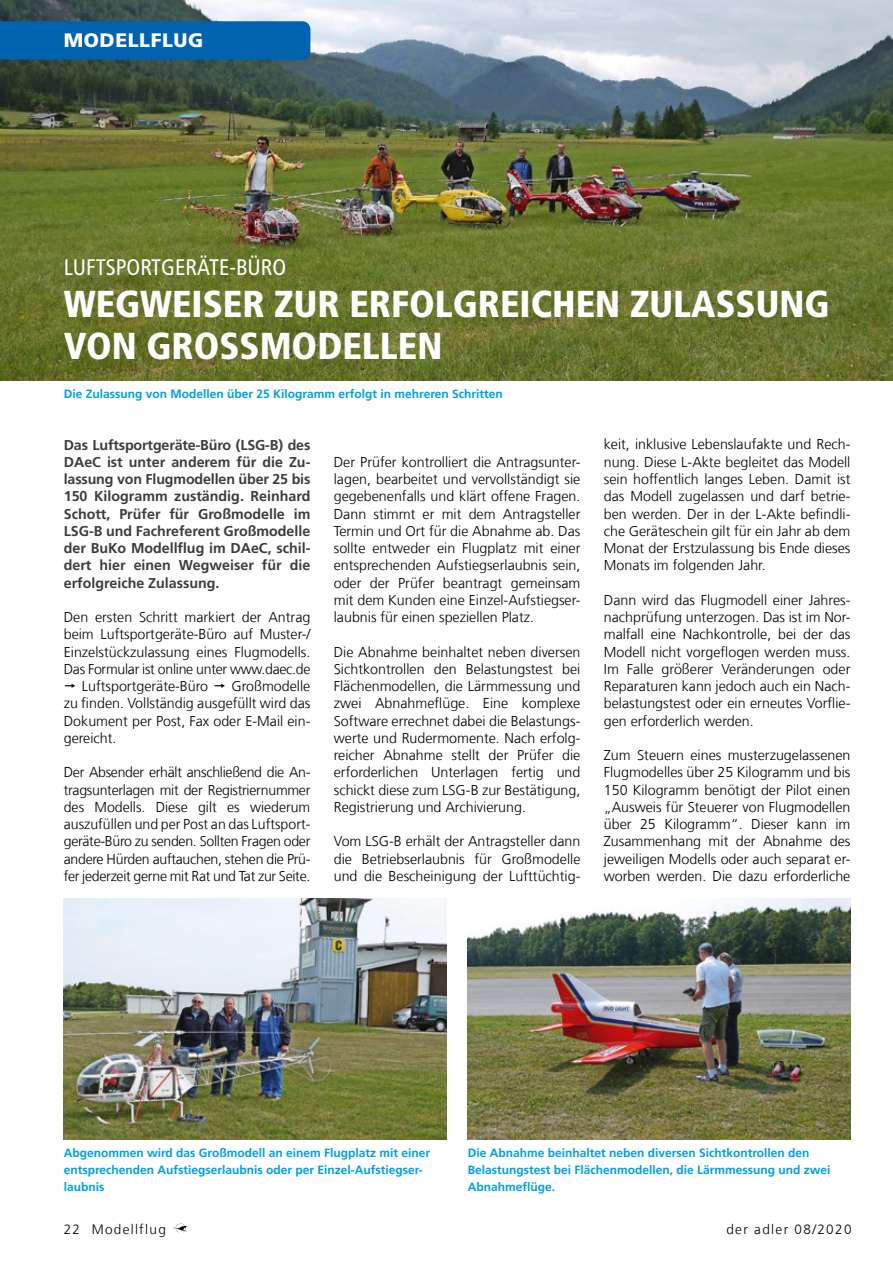
<style>
.page{position:relative;width:893px;height:1263px;background:#fff}
.page>*{position:absolute;margin:0;border:0;box-sizing:border-box;transform-origin:0 0}
.t1{font:900 condensed 37.5px/42px "Frutiger LT Com";color:#fff}
.t2{font:condensed 22.5px "Frutiger LT Com";color:#fff}
.t3{font:900 19.5px "Frutiger LT Com";letter-spacing:.03em;color:#fff}
.t4{font:300 14.25px/17.2px "Frutiger LT Com";color:#000;text-align:justify}
.t5{font:700 14.25px/17.2px "Frutiger LT Com";color:#3c3c3b;text-align:justify}
.t6{font:300 14.25px "Frutiger LT Com";letter-spacing:-.02em;color:#000}
.t7{font:300 13.5px "Frutiger LT Com";letter-spacing:.1em;color:#000}
.t8{font:700 12px/17.2px "Frutiger LT Com";color:#009fe3}
</style>
<div class="page">
<img style="left:173px;top:1223px;width:15px;height:10px">
<img style="left:0;top:0;width:893px;height:380px">
<div style="left:0;top:21px;width:310px;height:39px;background:#0063af"></div>
<img style="left:64px;top:898px;width:382px;height:241px">
<img style="left:468px;top:898px;width:382px;height:241px">
<h3 class="t3" style="left:64px;top:29px;width:141px">MODELLFLUG</h3>
<h2 class="t2" style="left:64px;top:254px;width:224px">LUFTSPORTGERÄTE-BÜRO</h2>
<h1 class="t1" style="left:64px;top:283px;width:767px">WEGWEISER ZUR ERFOLGREICHEN ZULASSUNG<br>VON GROSSMODELLEN</h1>
<p class="t8" style="left:64px;top:385px;width:441px">Die Zulassung von Modellen über 25 Kilogramm erfolgt in mehreren Schritten</p>
<p class="t5" style="left:64px;top:436px;width:248px">Das Luftsportgeräte-Büro (LSG-B) des DAeC ist unter anderem für die Zu&shy;lassung von Flugmodellen über 25 bis 150 Kilogramm zuständig. Reinhard Schott, Prüfer für Großmodelle im LSG-B und Fachreferent Großmodelle der BuKo Modellflug im DAeC, schil&shy;dert hier einen Wegweiser für die erfolgreiche Zulassung.</p>
<p class="t4" style="left:64px;top:609px;width:248px">Den ersten Schritt markiert der Antrag</p>
<p class="t4" style="left:64px;top:626px;width:248px">beim Luftsportgeräte-Büro auf Muster-/</p>
<p class="t4" style="left:64px;top:643px;width:248px">Einzelstückzulassung eines Flugmodells.</p>
<p class="t6" style="left:64px;top:660px;width:248px">Das Formular ist online unter www.daec.de</p>
<p class="t4" style="left:82px;top:677px;width:128px">Luftsportgeräte-Büro</p>
<p class="t4" style="left:64px;top:677px;width:248px;text-indent:168px">Großmodelle zu finden. Vollständig ausgefüllt wird das Dokument per Post, Fax oder E-Mail ein&shy;gereicht.</p>
<p class="t4" style="left:64px;top:764px;width:248px">Der Absender erhält anschließend die An&shy;tragsunterlagen mit der Registriernummer des Modells. Diese gilt es wiederum auszufüllen und per Post an das Luftsport&shy;geräte-Büro zu senden. Sollten Fragen oder andere Hürden auftauchen, stehen die Prü&shy;fer jederzeit gerne mit Rat und Tat zur Seite.</p>
<p class="t4" style="left:334px;top:453px;width:248px">Der Prüfer kontrolliert die Antragsunter&shy;lagen, bearbeitet und vervollständigt sie gegebenenfalls und klärt offene Fragen.<br>Dann stimmt er mit dem Antragsteller Termin und Ort für die Abnahme ab. Das sollte entweder ein Flugplatz mit einer entsprechenden Aufstiegserlaubnis sein, oder der Prüfer beantragt gemeinsam mit dem Kunden eine Einzel-Aufstiegser&shy;laubnis für einen speziellen Platz.</p>
<p class="t4" style="left:334px;top:643px;width:248px">Die Abnahme beinhaltet neben diversen Sichtkontrollen den Belastungstest bei Flächenmodellen, die Lärmmessung und zwei Abnahmeflüge. Eine komplexe Software errechnet dabei die Belastungs&shy;werte und Rudermomente. Nach erfolg&shy;reicher Abnahme stellt der Prüfer die erforderlichen Unterlagen fertig und schickt diese zum LSG-B zur Bestätigung, Registrierung und Archivierung.</p>
<p class="t4" style="left:334px;top:833px;width:248px">Vom LSG-B erhält der Antragsteller dann die Betriebserlaubnis für Großmodelle und die Bescheinigung der Lufttüchtig-</p>
<p class="t4" style="left:604px;top:436px;width:248px">keit, inklusive Lebenslaufakte und Rech&shy;nung. Diese L-Akte begleitet das Modell sein hoffentlich langes Leben. Damit ist das Modell zugelassen und darf betrie&shy;ben werden. Der in der L-Akte befindli&shy;che Geräteschein gilt für ein Jahr ab dem Monat der Erstzulassung bis Ende dieses Monats im folgenden Jahr.</p>
<p class="t4" style="left:604px;top:591px;width:248px">Dann wird das Flugmodell einer Jahres&shy;nachprüfung unterzogen. Das ist im Nor&shy;malfall eine Nachkontrolle, bei der das Modell nicht vorgeflogen werden muss.<br>Im Falle größerer Veränderungen oder Reparaturen kann jedoch auch ein Nach&shy;belastungstest oder ein erneutes Vorflie&shy;gen erforderlich werden.</p>
<p class="t4" style="left:604px;top:747px;width:248px">Zum Steuern eines musterzugelassenen Flugmodelles über 25 Kilogramm und bis 150 Kilogramm benötigt der Pilot einen „Ausweis für Steuerer von Flugmodellen über 25 Kilogramm“. Dieser kann im Zusammenhang mit der Abnahme des jeweiligen Modells oder auch separat er&shy;worben werden. Die dazu erforderliche</p>
<p class="t8" style="left:64px;top:1144px;width:368px">Abgenommen wird das Großmodell an einem Flugplatz mit einer entsprechenden Aufstiegserlaubnis oder per Einzel-Aufstiegser&shy;laubnis</p>
<p class="t8" style="left:468px;top:1144px;width:364px">Die Abnahme beinhaltet neben diversen Sichtkontrollen den<br>Belastungstest bei Flächenmodellen, die Lärmmessung und zwei<br>Abnahmeflüge.</p>
<p class="t7" style="left:64px;top:1221px;width:104px">22 Modellflug</p>
<p class="t7" style="left:726px;top:1221px;width:127px">der adler 08/2020</p>
</div>
